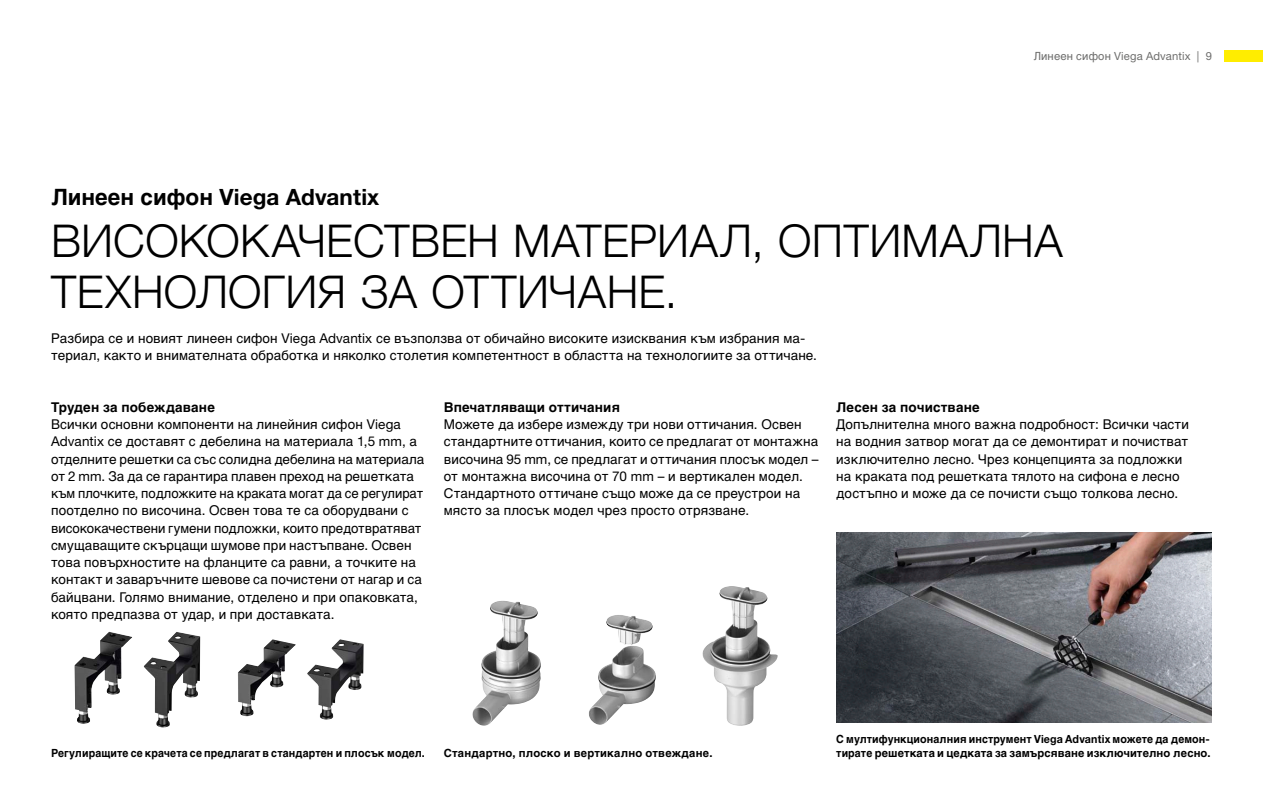
<style>
.page{position:relative;width:1263px;height:808px;background:#fff}
.page>*{position:absolute;margin:0;border:0;box-sizing:border-box;transform-origin:0 0}
.t1{font:300 45px/51.8px "Helvetica Neue";letter-spacing:.005em;color:#000}
.t2{font:700 22.5px "Viega Helvetica Neue";color:#000}
.t3{font:13.5px/17.2px "Viega Helvetica Neue";letter-spacing:.005em;color:#000}
.t4{font:700 13.5px "Viega Helvetica Neue";letter-spacing:.015em;color:#000}
.t5{font:700 11.25px/13.5px "Viega Helvetica Neue";letter-spacing:.01em;color:#000;scale:.95 1}
.t6{font:700 11.25px "Viega Helvetica Neue";letter-spacing:.01em;color:#000}
.t7{font:11.25px "Viega Helvetica Neue";letter-spacing:.015em;color:#6e6e6d}
</style>
<div class="page">
<img style="left:472px;top:601px;width:69px;height:125px">
<img style="left:702px;top:586px;width:76px;height:140px">
<img style="left:836px;top:533px;width:376px;height:189px">
<img style="left:247px;top:639px;width:117px;height:80px">
<img style="left:75px;top:632px;width:104px;height:96px">
<img style="left:589px;top:615px;width:64px;height:97px">
<div style="left:1225px;top:51px;width:38px;height:11px;background:#ffed00"></div>
<p class="t7" style="left:1034px;top:49px;width:180px">Линеен сифон Viega Advantix | 9</p>
<h2 class="t2" style="left:51px;top:183px;width:330px">Линеен сифон Viega Advantix</h2>
<h1 class="t1" style="left:51px;top:212px;width:1013px">Висококачествен материал, оптимална технология за оттичане.</h1>
<p class="t3" style="left:51px;top:329px;width:767px">Разбира се и новият линеен сифон Viega Advantix се възползва от обичайно високите изисквания към избрания ма&shy;териал, както и внимателната обработка и няколко столетия компетентност в областта на технологиите за оттичане.</p>
<p class="t4" style="left:51px;top:399px;width:165px">Труден за побеждаване</p>
<p class="t3" style="left:51px;top:415px;width:375px">Всички основни компоненти на линейния сифон Viega Advantix се доставят с дебелина на материала 1,5 mm, а отделните решетки са със солидна дебелина на материала от 2 mm. За да се гарантира плавен преход на решетката към плочките, подложките на краката могат да се регулират поотделно по височина. Освен това те са оборудвани с висококачествени гумени подложки, които предотвратяват смущаващите скърцащи шумове при настъпване. Освен това повърхностите на фланците са равни, а точките на контакт и заваръчните шевове са почистени от нагар и са байцвани. Голямо внимание, отделено и при опаковката, която предпазва от удар, и при доставката.</p>
<p class="t4" style="left:444px;top:399px;width:178px">Впечатляващи оттичания</p>
<p class="t3" style="left:444px;top:415px;width:376px">Можете да избере измежду три нови оттичания. Освен стандартните оттичания, които се предлагат от монтажна височина 95 mm, се предлагат и оттичания плосък модел – от монтажна височина от 70 mm – и вертикален модел.<br>Стандартното оттичане също може да се преустрои на място за плосък модел чрез просто отрязване.</p>
<p class="t4" style="left:836px;top:399px;width:145px">Лесен за почистване</p>
<p class="t3" style="left:836px;top:415px;width:354px">Допълнителна много важна подробност: Всички части на водния затвор могат да се демонтират и почистват изключително лесно. Чрез концепцията за подложки на краката под решетката тялото на сифона е лесно достъпно и може да се почисти също толкова лесно.</p>
<p class="t5" style="left:51px;top:746px;width:395px">Регулиращите се крачета се предлагат в стандартен и плосък модел.</p>
<p class="t6" style="left:444px;top:746px;width:270px">Стандартно, плоско и вертикално отвеждане.</p>
<p class="t5" style="left:836px;top:732px;width:395px">С мултифункционалния инструмент Viega Advantix можете да демон&shy;тирате решетката и цедката за замърсяване изключително лесно.</p>
</div>
